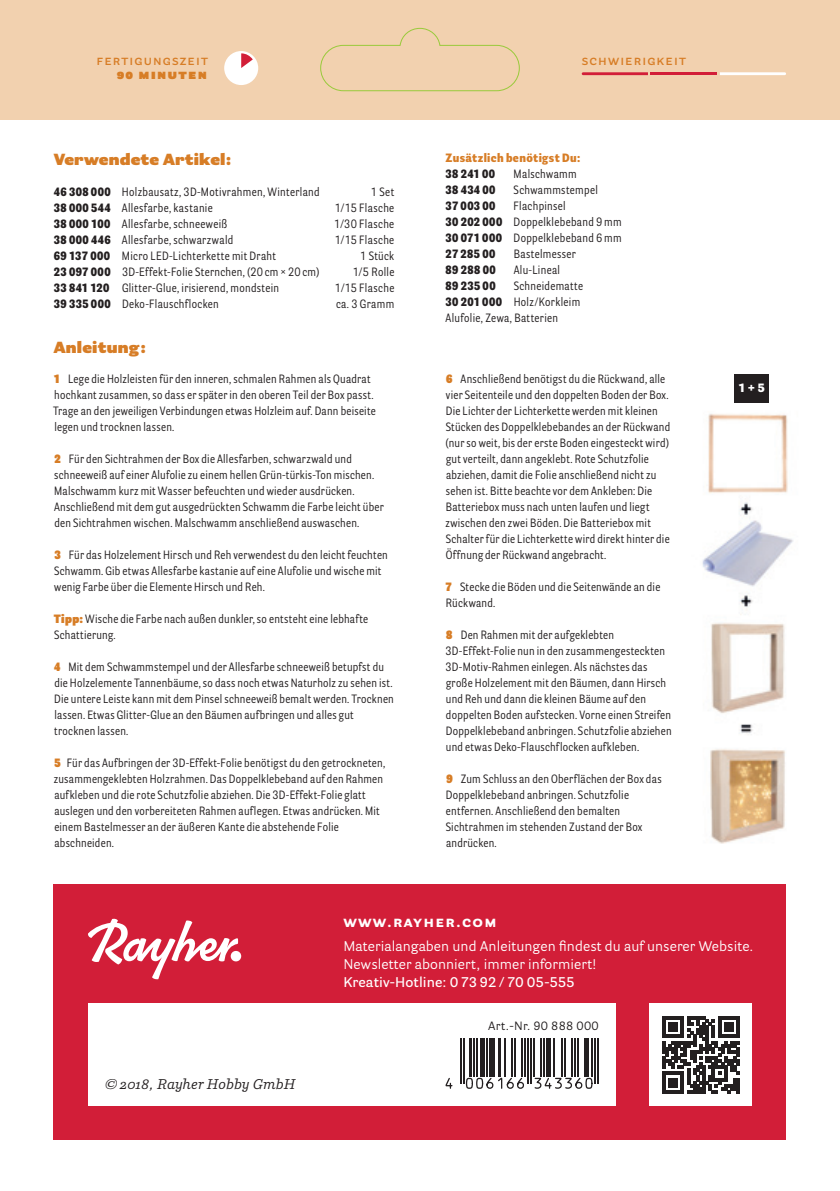
<style>
.page{position:relative;width:840px;height:1191px;background:#fff}
.page>*{position:absolute;margin:0;border:0;box-sizing:border-box;transform-origin:0 0}
.t1{font:900 16px "Parry Grotesque Pro";letter-spacing:.01em;color:#d77d26}
.t2{font:700 16px "Parry Grotesque Pro";letter-spacing:.08em;color:#fff}
.t3{font:14px/18px "Parry Grotesque Pro";letter-spacing:.005em;color:#fff}
.t4{font:600 14px "Parry Grotesque Pro";letter-spacing:.005em;color:#fff}
.t5{font:600 14px "Parry Grotesque Pro";letter-spacing:.08em;color:#d77d26}
.t6{font:italic 14px "Parry Pro";letter-spacing:.01em;color:#231f20}
.t7{font:900 14px "Parry Grotesque Pro";letter-spacing:.08em;color:#d77d26}
.t8{font:12px/16px "Parry Grot Con Pro";letter-spacing:.025em;color:#231f20}
.t9{font:900 12px "Parry Grot Con Pro";letter-spacing:.03em;color:#231f20}
.t10{font:900 12px "Parry Grot Con Pro";letter-spacing:.03em;color:#d77d26}
.t11{font:12px "Parry Grotesque Pro";letter-spacing:.02em;color:#231f20}
.t12{font:900 12px "Parry Grotesque Pro";color:#fff}
.s1{font-weight:900}
.s2{font-weight:900;color:#d77d26}
</style>
<div class="page">
<div style="left:54px;top:884px;width:731px;height:256px;background:#d21e38"></div>
<div style="left:88px;top:1003px;width:527px;height:103px;background:#fff"></div>
<div style="left:0;top:0;width:839px;height:119px;background:#f2d1af"></div>
<svg style="left:88px;top:918px;width:150px;height:61px"></svg>
<div style="left:230px;top:951px;width:11px;height:10px;background:#fff;border-radius:50%"></div>
<svg style="left:720px;top:72px;width:65px;height:3px"></svg>
<svg style="left:581px;top:72px;width:66px;height:3px"></svg>
<div style="left:224px;top:51px;width:34px;height:34px;background:#fff;border-radius:50%"></div>
<svg style="left:241px;top:53px;width:12px;height:15px"></svg>
<div style="left:649px;top:1003px;width:102px;height:103px;background:#fff"></div>
<svg style="left:662px;top:1016px;width:77px;height:77px"></svg>
<hr style="left:650px;top:72px;width:33px;height:3px;background:#d21e38">
<hr style="left:683px;top:72px;width:33px;height:3px;background:#d21e38">
<img style="left:702px;top:400px;width:91px;height:444px">
<div style="left:734px;top:374px;width:34px;height:29px;background:#231f20"></div>
<svg style="left:320px;top:28px;width:199px;height:63px"></svg>
<hr style="left:460px;top:1037px;width:1px;height:46px;background:#231f20">
<hr style="left:463px;top:1037px;width:1px;height:46px;background:#231f20">
<hr style="left:469px;top:1037px;width:2px;height:39px;background:#231f20">
<hr style="left:473px;top:1037px;width:1px;height:39px;background:#231f20">
<hr style="left:476px;top:1037px;width:1px;height:39px;background:#231f20">
<div style="left:480px;top:1037px;width:5px;height:39px;background:#231f20"></div>
<hr style="left:486px;top:1037px;width:1px;height:39px;background:#231f20">
<div style="left:489px;top:1037px;width:6px;height:39px;background:#231f20"></div>
<hr style="left:498px;top:1037px;width:3px;height:39px;background:#231f20">
<hr style="left:503px;top:1037px;width:2px;height:39px;background:#231f20">
<hr style="left:511px;top:1037px;width:1px;height:39px;background:#231f20">
<hr style="left:514px;top:1037px;width:1px;height:39px;background:#231f20">
<hr style="left:521px;top:1037px;width:1px;height:39px;background:#231f20">
<hr style="left:524px;top:1037px;width:1px;height:39px;background:#231f20">
<hr style="left:527px;top:1037px;width:1px;height:46px;background:#231f20">
<hr style="left:530px;top:1037px;width:1px;height:46px;background:#231f20">
<hr style="left:533px;top:1037px;width:1px;height:39px;background:#231f20">
<hr style="left:540px;top:1037px;width:1px;height:39px;background:#231f20">
<hr style="left:543px;top:1037px;width:1px;height:39px;background:#231f20">
<hr style="left:546px;top:1037px;width:4px;height:39px;background:#231f20">
<hr style="left:553px;top:1037px;width:1px;height:39px;background:#231f20">
<hr style="left:560px;top:1037px;width:2px;height:39px;background:#231f20">
<hr style="left:563px;top:1037px;width:2px;height:39px;background:#231f20">
<hr style="left:570px;top:1037px;width:2px;height:39px;background:#231f20">
<hr style="left:573px;top:1037px;width:2px;height:39px;background:#231f20">
<hr style="left:576px;top:1037px;width:2px;height:39px;background:#231f20">
<hr style="left:584px;top:1037px;width:4px;height:39px;background:#231f20">
<hr style="left:591px;top:1037px;width:1px;height:39px;background:#231f20">
<hr style="left:594px;top:1037px;width:1px;height:46px;background:#231f20">
<hr style="left:597px;top:1037px;width:1px;height:46px;background:#231f20">
<svg style="left:445px;top:1076px;width:148px;height:13px"></svg>
<p class="t5" style="left:96px;top:50px;width:111px">fertigungszeit</p>
<p class="t5" style="left:581px;top:50px;width:104px">schwierigkeit</p>
<p class="t7" style="left:117px;top:63px;width:92px">90 minuten</p>
<h1 class="t1" style="left:54px;top:148px;width:179px">Verwendete Artikel:</h1>
<p class="t8" style="left:54px;top:184px;width:267px"><span class="s1">46 308 000</span> Holzbausatz, 3D-Motivrahmen, Winterland</p>
<p class="t8" style="left:370px;top:184px;width:25px">1 Set</p>
<p class="t8" style="left:54px;top:200px;width:160px"><span class="s1">38 000 544</span> Allesfarbe, kastanie</p>
<p class="t8" style="left:334px;top:200px;width:61px">1/15 Flasche</p>
<p class="t8" style="left:54px;top:216px;width:175px"><span class="s1">38 000 100</span> Allesfarbe, schneeweiß</p>
<p class="t8" style="left:334px;top:216px;width:62px">1/30 Flasche</p>
<p class="t8" style="left:54px;top:232px;width:181px"><span class="s1">38 000 446</span> Allesfarbe, schwarzwald</p>
<p class="t8" style="left:334px;top:232px;width:61px">1/15 Flasche</p>
<p class="t8" style="left:54px;top:248px;width:223px"><span class="s1">69 137 000</span> Micro LED-Lichterkette mit Draht</p>
<p class="t8" style="left:360px;top:248px;width:36px">1 Stück</p>
<p class="t8" style="left:54px;top:264px;width:267px"><span class="s1">23 097 000</span> 3D-Effekt-Folie Sternchen, (20cm×20cm)</p>
<p class="t8" style="left:352px;top:264px;width:43px">1/5 Rolle</p>
<p class="t8" style="left:54px;top:280px;width:227px"><span class="s1">33 841 120</span> Glitter-Glue, irisierend, mondstein</p>
<p class="t8" style="left:334px;top:280px;width:61px">1/15 Flasche</p>
<p class="t8" style="left:54px;top:296px;width:166px"><span class="s1">39 335 000</span> Deko-Flauschflocken</p>
<p class="t8" style="left:336px;top:296px;width:60px">ca. 3 Gramm</p>
<h1 class="t1" style="left:54px;top:335px;width:94px">Anleitung:</h1>
<p class="t8" style="left:53px;top:371px;width:324px"><span class="s2">1</span> Lege die Holzleisten für den inneren, schmalen Rahmen als Quadrat hochkant zusammen, so dass er später in den oberen Teil der Box passt.<br>Trage an den jeweiligen Verbindungen etwas Holzleim auf. Dann beiseite legen und trocknen lassen.</p>
<p class="t8" style="left:54px;top:451px;width:331px"><span class="s2">2</span> Für den Sichtrahmen der Box die Allesfarben, schwarzwald und schneeweiß auf einer Alufolie zu einem hellen Grün-türkis-Ton mischen.<br>Malschwamm kurz mit Wasser befeuchten und wieder ausdrücken.<br>Anschließend mit dem gut ausgedrückten Schwamm die Farbe leicht über den Sichtrahmen wischen. Malschwamm anschließend auswaschen.</p>
<p class="t8" style="left:54px;top:547px;width:335px"><span class="s2">3</span> Für das Holzelement Hirsch und Reh verwendest du den leicht feuchten<br>Schwamm. Gib etwas Allesfarbe kastanie auf eine Alufolie und wische mit wenig Farbe über die Elemente Hirsch und Reh.</p>
<p class="t8" style="left:54px;top:611px;width:316px"><span class="s2">Tipp:</span> Wische die Farbe nach außen dunkler, so entsteht eine lebhafte<br>Schattierung.</p>
<p class="t8" style="left:54px;top:659px;width:341px"><span class="s2">4</span> Mit dem Schwammstempel und der Allesfarbe schneeweiß betupfst du die Holzelemente Tannenbäume, so dass noch etwas Naturholz zu sehen ist.<br>Die untere Leiste kann mit dem Pinsel schneeweiß bemalt werden. Trocknen lassen. Etwas Glitter-Glue an den Bäumen aufbringen und alles gut trocknen lassen.</p>
<p class="t8" style="left:54px;top:755px;width:332px"><span class="s2">5</span> Für das Aufbringen der 3D-Effekt-Folie benötigst du den getrockneten, zusammengeklebten Holzrahmen. Das Doppelklebeband auf den Rahmen aufkleben und die rote Schutzfolie abziehen. Die 3D-Effekt-Folie glatt auslegen und den vorbereiteten Rahmen auflegen. Etwas andrücken. Mit einem Bastelmesser an der äußeren Kante die abstehende Folie abschneiden.</p>
<p class="t10" style="left:445px;top:149px;width:136px">Zusätzlich benötigst Du:</p>
<p class="t9" style="left:445px;top:165px;width:51px">38 241 00</p>
<p class="t8" style="left:513px;top:166px;width:65px">Malschwamm</p>
<p class="t9" style="left:445px;top:181px;width:51px">38 434 00</p>
<p class="t8" style="left:513px;top:182px;width:86px">Schwammstempel</p>
<p class="t9" style="left:445px;top:197px;width:51px">37 003 00</p>
<p class="t8" style="left:445px;top:198px;width:177px;text-indent:68px">Flachpinsel<br><span class="s1">30 202 000</span> Doppelklebeband 9mm<br><span class="s1">30 071 000</span> Doppelklebeband 6mm<br><span class="s1">27 285 00</span></p>
<p class="t8" style="left:513px;top:246px;width:64px">Bastelmesser</p>
<p class="t9" style="left:445px;top:261px;width:52px">89 288 00</p>
<p class="t8" style="left:513px;top:262px;width:48px">Alu-Lineal</p>
<p class="t9" style="left:445px;top:277px;width:51px">89 235 00</p>
<p class="t8" style="left:445px;top:278px;width:139px;text-indent:68px">Schneidematte<br><span class="s1">30 201 000</span> Holz/Korkleim<br>Alufolie, Zewa, Batterien</p>
<p class="t8" style="left:445px;top:371px;width:226px"><span class="s2">6</span> Anschließend benötigst du die Rückwand, alle vier Seitenteile und den doppelten Boden der Box.<br>Die Lichter der Lichterkette werden mit kleinen Stücken des Doppelklebebandes an der Rückwand (nur so weit, bis der erste Boden eingesteckt wird) gut verteilt, dann angeklebt. Rote Schutzfolie abziehen, damit die Folie anschließend nicht zu sehen ist. Bitte beachte vor dem Ankleben: Die Batteriebox muss nach unten laufen und liegt zwischen den zwei Böden. Die Batteriebox mit Schalter für die Lichterkette wird direkt hinter die Öffnung der Rückwand angebracht.</p>
<p class="t8" style="left:445px;top:579px;width:216px"><span class="s2">7</span> Stecke die Böden und die Seitenwände an die<br>Rückwand.</p>
<p class="t8" style="left:445px;top:627px;width:227px"><span class="s2">8</span> Den Rahmen mit der aufgeklebten 3D-Effekt-Folie nun in den zusammengesteckten 3D-Motiv-Rahmen einlegen. Als nächstes das große Holzelement mit den Bäumen, dann Hirsch und Reh und dann die kleinen Bäume auf den doppelten Boden aufstecken. Vorne einen Streifen Doppelklebeband anbringen. Schutzfolie abziehen und etwas Deko-Flauschflocken aufkleben.</p>
<p class="t8" style="left:445px;top:771px;width:217px"><span class="s2">9</span> Zum Schluss an den Oberflächen der Box das Doppelklebeband anbringen. Schutzfolie entfernen. Anschließend den bemalten Sichtrahmen im stehenden Zustand der Box andrücken.</p>
<h1 class="t2" style="left:343px;top:910px;width:155px">www.rayher.com</h1>
<p class="t12" style="left:738px;top:379px;width:27px">1 + 5</p>
<p class="t3" style="left:343px;top:936px;width:411px">Materialangaben und Anleitungen findest du auf unserer Website.<br>Newsletter abonniert, immer informiert!</p>
<p class="t4" style="left:343px;top:972px;width:232px">Kreativ-Hotline: 0 73 92 / 70 05-555</p>
<p class="t6" style="left:105px;top:1074px;width:192px">© 2018, Rayher Hobby GmbH</p>
<p class="t11" style="left:488px;top:1017px;width:112px">Art.-Nr. 90 888 000</p>
</div>
